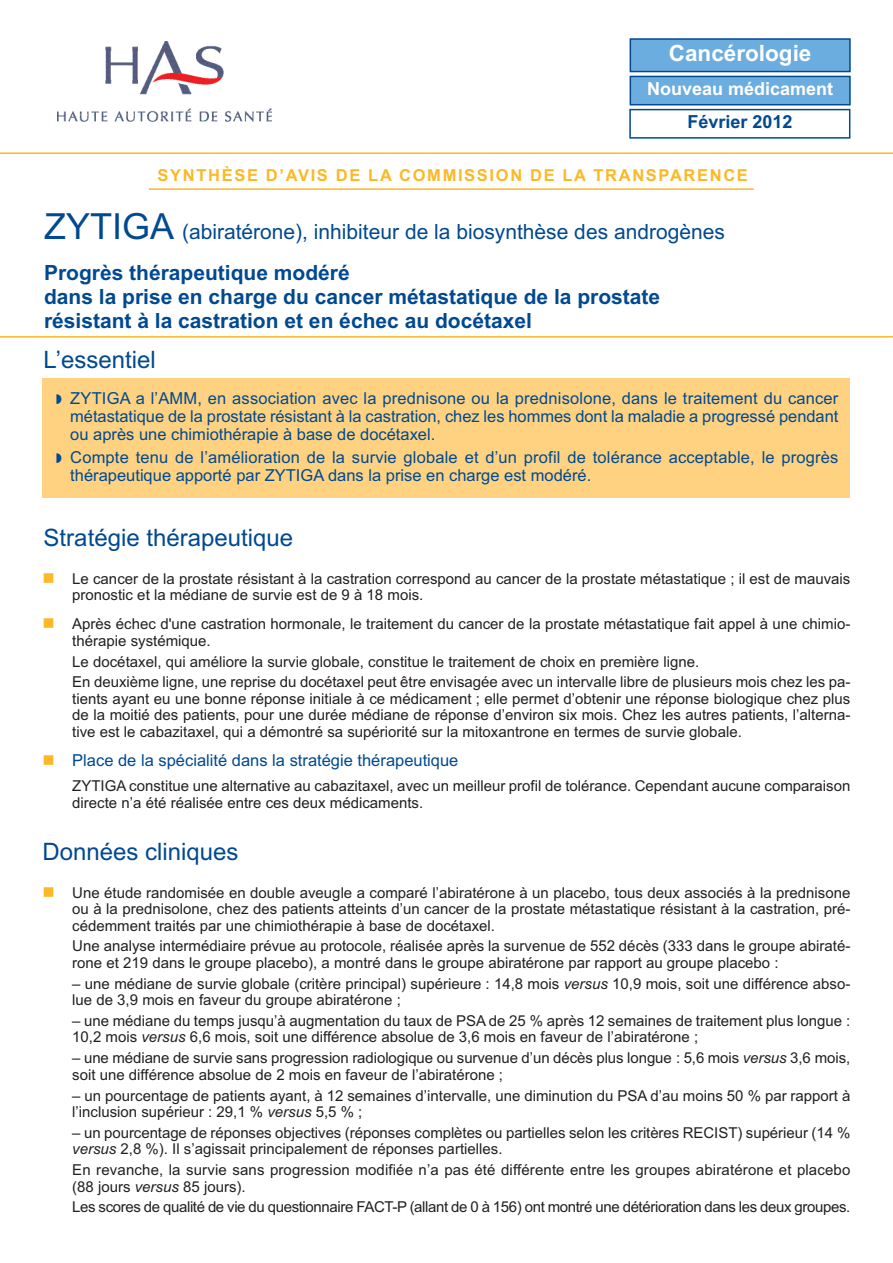
<style>
.page{position:relative;width:893px;height:1263px;background:#fff}
.page>*{position:absolute;margin:0;border:0;box-sizing:border-box;transform-origin:0 0}
.t1{font:24px "Arial";color:#014990}
.t2{font:700 22.5px "Arial";color:#fff}
.t3{font:700 21px/24px "Arial";color:#014990}
.t4{font:21px/41px "Arial";color:#014990}
.t5{font:700 18px "Arial";color:#fff}
.t6{font:700 18px "Arial";color:#014990}
.t7{font:16.5px/18px "Arial";color:#014990;text-align:justify}
.t8{font:700 16.5px "Arial";letter-spacing:.1em;color:#fcb825}
.t9{font:15px/16.5px "Arial";color:#231f20}
.t10{font:15px "Arial";letter-spacing:-.025em;color:#231f20}
.s1{font-size:36px}
.s2{font-weight:700}
.s3{font-style:italic}
</style>
<div class="page">
<hr style="left:0;top:336px;width:893px;height:2px;background:#fcb825">
<img style="left:57px;top:41px;width:214px;height:81px">
<hr style="left:0;top:152px;width:893px;height:2px;background:#fcb825">
<div style="left:43px;top:379px;width:807px;height:119px;background:#fed281"></div>
<hr style="left:149px;top:188px;width:605px;height:2px;background:#fcb825">
<div style="left:629px;top:109px;width:221px;height:30px;border:2px solid #014990"></div>
<div style="left:631px;top:77px;width:218px;height:27px;background:#6caddf"></div>
<div style="left:630px;top:76px;width:221px;height:29px;border:2px solid #014990"></div>
<div style="left:631px;top:40px;width:218px;height:31px;background:#6caddf"></div>
<div style="left:630px;top:38px;width:221px;height:34px;border:2px solid #014990"></div>
<h2 class="t2" style="left:669px;top:40px;width:144px">Cancérologie</h2>
<p class="t5" style="left:647px;top:78px;width:188px">Nouveau médicament</p>
<p class="t6" style="left:687px;top:112px;width:107px">Février 2012</p>
<p class="t8" style="left:158px;top:166px;width:592px">SYNTHÈSE D’AVIS DE LA COMMISSION DE LA TRANSPARENCE</p>
<h3 class="t4" style="left:44px;top:211px;width:682px"><span class="s1">ZYTIGA</span> (abiratérone), inhibiteur de la biosynthèse des androgènes<br><span class="s2">Progrès thérapeutique modéré</span></h3>
<h3 class="t3" style="left:44px;top:284px;width:618px">dans la prise en charge du cancer métastatique de la prostate résistant à la castration et en échec au docétaxel</h3>
<h1 class="t1" style="left:44px;top:346px;width:114px">L’essentiel</h1>
<p class="t7" style="left:70px;top:390px;width:770px">ZYTIGA a l’AMM, en association avec la prednisone ou la prednisolone, dans le traitement du cancer métastatique de la prostate résistant à la castration, chez les hommes dont la maladie a progressé pendant ou après une chimiothérapie à base de docétaxel.</p>
<p class="t7" style="left:70px;top:448px;width:770px">Compte tenu de l’amélioration de la survie globale et d’un profil de tolérance acceptable, le progrès thérapeutique apporté par ZYTIGA dans la prise en charge est modéré.</p>
<h1 class="t1" style="left:44px;top:523px;width:251px">Stratégie thérapeutique</h1>
<p class="t9" style="left:72px;top:570px;width:780px">Le cancer de la prostate résistant à la castration correspond au cancer de la prostate métastatique ; il est de mauvais pronostic et la médiane de survie est de 9 à 18 mois.</p>
<p class="t9" style="left:72px;top:616px;width:780px">Après échec d'une castration hormonale, le traitement du cancer de la prostate métastatique fait appel à une chimio&shy;thérapie systémique.</p>
<p class="t9" style="left:72px;top:651px;width:780px;line-height:20.7px">Le docétaxel, qui améliore la survie globale, constitue le traitement de choix en première ligne.<br>En deuxième ligne, une reprise du docétaxel peut être envisagée avec un intervalle libre de plusieurs mois chez les pa-</p>
<p class="t9" style="left:72px;top:690px;width:780px;text-align:justify">tients ayant eu une bonne réponse initiale à ce médicament ; elle permet d’obtenir une réponse biologique chez plus de la moitié des patients, pour une durée médiane de réponse d’environ six mois. Chez les autres patients, l’alterna&shy;tive est le cabazitaxel, qui a démontré sa supériorité sur la mitoxantrone en termes de survie globale.</p>
<p class="t7" style="left:72px;top:751px;width:388px">Place de la spécialité dans la stratégie thérapeutique</p>
<p class="t9" style="left:72px;top:778px;width:780px">ZYTIGA constitue une alternative au cabazitaxel, avec un meilleur profil de tolérance. Cependant aucune comparaison directe n’a été réalisée entre ces deux médicaments.</p>
<h1 class="t1" style="left:43px;top:838px;width:198px">Données cliniques</h1>
<p class="t9" style="left:72px;top:884px;width:780px;text-align:justify">Une étude randomisée en double aveugle a comparé l’abiratérone à un placebo, tous deux associés à la prednisone ou à la prednisolone, chez des patients atteints d’un cancer de la prostate métastatique résistant à la castration, pré&shy;cédemment traités par une chimiothérapie à base de docétaxel.</p>
<p class="t9" style="left:72px;top:938px;width:780px">Une analyse intermédiaire prévue au protocole, réalisée après la survenue de 552 décès (333 dans le groupe abiraté&shy;rone et 219 dans le groupe placebo), a montré dans le groupe abiratérone par rapport au groupe placebo :</p>
<p class="t9" style="left:72px;top:975px;width:780px">– une médiane de survie globale (critère principal) supérieure : 14,8 mois <span class="s3">versus</span> 10,9 mois, soit une différence abso&shy;lue de 3,9 mois en faveur du groupe abiratérone ;</p>
<p class="t9" style="left:72px;top:1012px;width:780px">– une médiane du temps jusqu’à augmentation du taux de PSA de 25 % après 12 semaines de traitement plus longue :<br>10,2 mois <span class="s3">versus</span> 6,6 mois, soit une différence absolue de 3,6 mois en faveur de l’abiratérone ;</p>
<p class="t9" style="left:72px;top:1050px;width:780px">– une médiane de survie sans progression radiologique ou survenue d’un décès plus longue : 5,6 mois <span class="s3">versus</span> 3,6 mois, soit une différence absolue de 2 mois en faveur de l’abiratérone ;</p>
<p class="t9" style="left:72px;top:1087px;width:780px">– un pourcentage de patients ayant, à 12 semaines d’intervalle, une diminution du PSA d’au moins 50 % par rapport à l’inclusion supérieur : 29,1 % <span class="s3">versus</span> 5,5 % ;</p>
<p class="t9" style="left:72px;top:1124px;width:780px">– un pourcentage de réponses objectives (réponses complètes ou partielles selon les critères RECIST) supérieur (14 % <span class="s3">versus</span> 2,8 %). Il s’agissait principalement de réponses partielles.</p>
<p class="t9" style="left:72px;top:1161px;width:780px">En revanche, la survie sans progression modifiée n’a pas été différente entre les groupes abiratérone et placebo (88 jours <span class="s3">versus</span> 85 jours).</p>
<p class="t10" style="left:72px;top:1198px;width:780px">Les scores de qualité de vie du questionnaire FACT-P (allant de 0 à 156) ont montré une détérioration dans les deux groupes.</p>
</div>
